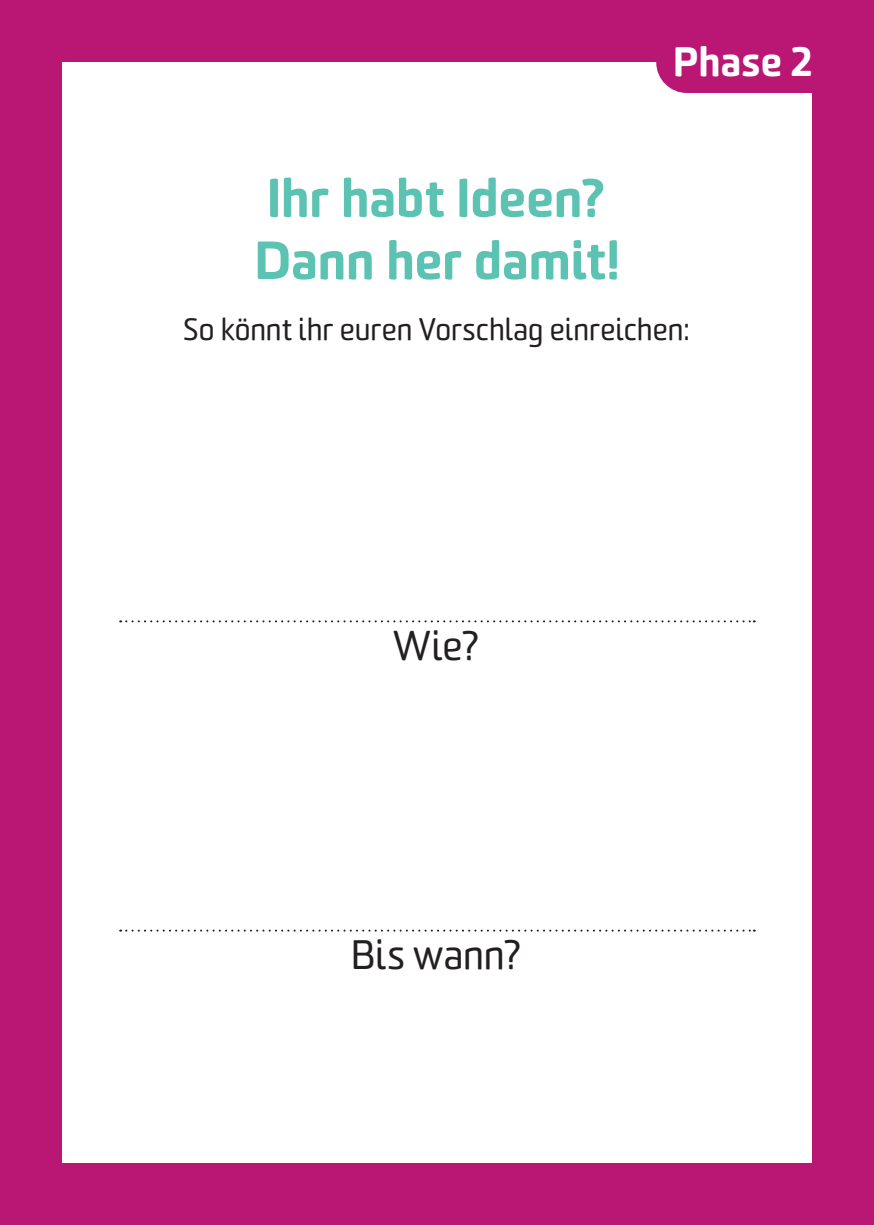
<style>
.page{position:relative;width:874px;height:1225px;background:#fff}
.page>*{position:absolute;margin:0;border:0;box-sizing:border-box;transform-origin:0 0}
.t1{font:900 52px/62.4px "Sommet Rounded";letter-spacing:-.005em;color:#5cc3b2}
.t2{font:40px "Sommet Rounded";letter-spacing:.01em;color:#231f20}
.t3{font:900 40px "Sommet Rounded";letter-spacing:.005em;color:#fff}
.t4{font:30px "Sommet Rounded";letter-spacing:-.005em;color:#231f20}
</style>
<div class="page">
<div style="left:0;top:0;width:873px;height:1225px;background:#ba1673"></div>
<div style="left:62px;top:62px;width:749px;height:1100px;background:#fff"></div>
<svg style="left:120px;top:620px;width:634px;height:2px"></svg>
<svg style="left:120px;top:929px;width:634px;height:2px"></svg>
<div style="left:656px;top:62px;width:155px;height:31px;background:#ba1673"></div>
<h2 class="t3" style="left:673px;top:35px;width:140px">Phase 2</h2>
<h1 class="t1" style="left:254px;top:165px;width:366px">Ihr habt Ideen?<br>Dann her damit!</h1>
<p class="t4" style="left:183px;top:310px;width:508px">So könnt ihr euren Vorschlag einreichen:</p>
<h2 class="t2" style="left:393px;top:621px;width:89px">Wie?</h2>
<h2 class="t2" style="left:351px;top:930px;width:173px">Bis wann?</h2>
</div>
